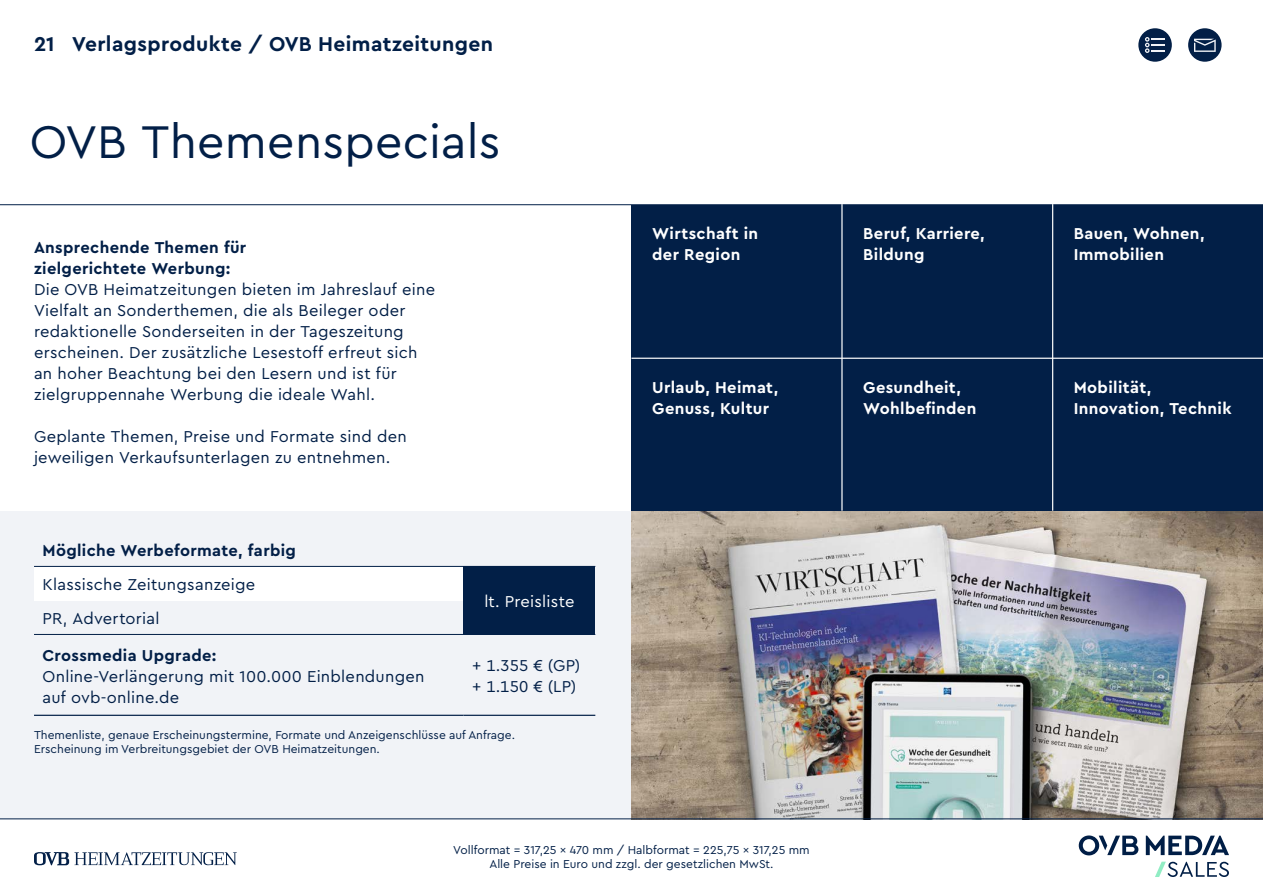
<style>
.page{position:relative;width:1263px;height:893px;background:#fff}
.page>*{position:absolute;margin:0;border:0;box-sizing:border-box;transform-origin:0 0}
.t1{font:48px "Cera Pro";letter-spacing:.005em;color:#021f47}
.t2{font:700 21px "Cera Pro";letter-spacing:.02em;color:#021f47}
.t3{font:16.5px/21px "Cera Pro";letter-spacing:.015em;color:#021f47}
.t4{font:700 16.5px/21px "Cera Pro";letter-spacing:.02em;color:#fff}
.t5{font:700 16.5px/21px "Cera Pro";letter-spacing:.02em;color:#021f47}
.t6{font:16.5px "Cera Pro";letter-spacing:.015em;color:#fff}
.t7{font:12px/14.4px "Cera Pro";color:#021f47;text-align:center}
</style>
<div class="page">
<div style="left:1188px;top:28px;width:33px;height:34px;background:#021f47;border-radius:50%"></div>
<svg style="left:1194px;top:39px;width:22px;height:13px"></svg>
<div style="left:1138px;top:28px;width:34px;height:34px;background:#021f47;border-radius:50%"></div>
<svg style="left:1145px;top:37px;width:19px;height:16px"></svg>
<div style="left:0;top:512px;width:1263px;height:307px;background:#f1f3f7"></div>
<svg style="left:34px;top:852px;width:203px;height:13px"></svg>
<div style="left:631px;top:205px;width:211px;height:153px;background:#021f47"></div>
<div style="left:842px;top:205px;width:210px;height:153px;background:#021f47"></div>
<div style="left:1052px;top:205px;width:211px;height:153px;background:#021f47"></div>
<div style="left:631px;top:358px;width:211px;height:153px;background:#021f47"></div>
<div style="left:842px;top:358px;width:210px;height:153px;background:#021f47"></div>
<div style="left:1052px;top:358px;width:211px;height:153px;background:#021f47"></div>
<div style="left:34px;top:566px;width:429px;height:34px;background:#fff"></div>
<div style="left:463px;top:566px;width:132px;height:68px;background:#021f47"></div>
<hr style="left:34px;top:715px;width:429px;height:1px;background:#021f47">
<hr style="left:463px;top:715px;width:132px;height:1px;background:#021f47">
<hr style="left:34px;top:566px;width:429px;height:1px;background:#021f47">
<hr style="left:463px;top:634px;width:132px;height:1px;background:#021f47">
<hr style="left:34px;top:634px;width:429px;height:1px;background:#021f47">
<img style="left:632px;top:511px;width:631px;height:308px">
<hr style="left:0;top:819px;width:1263px;height:1px;background:#021f47">
<svg style="left:1079px;top:835px;width:59px;height:20px"></svg>
<svg style="left:1146px;top:836px;width:83px;height:19px"></svg>
<svg style="left:1155px;top:862px;width:74px;height:15px"></svg>
<hr style="left:0;top:204px;width:1263px;height:1px;background:#021f47">
<hr style="left:841px;top:204px;width:1px;height:307px;background:#fff">
<hr style="left:1052px;top:204px;width:1px;height:307px;background:#fff">
<hr style="left:631px;top:358px;width:632px;height:1px;background:#fff">
<p class="t2" style="left:34px;top:30px;width:461px">21 Verlagsprodukte / OVB Heimatzeitungen</p>
<h1 class="t1" style="left:30px;top:110px;width:472px">OVB Themenspecials</h1>
<p class="t5" style="left:34px;top:236px;width:214px">Ansprechende Themen für zielgerichtete Werbung:</p>
<p class="t3" style="left:34px;top:278px;width:403px">Die OVB Heimatzeitungen bieten im Jahreslauf eine Vielfalt an Sonderthemen, die als Beileger oder redaktionelle Sonderseiten in der Tageszeitung erscheinen. Der zusätzliche Lesestoff erfreut sich an hoher Beachtung bei den Lesern und ist für zielgruppennahe Werbung die ideale Wahl.</p>
<p class="t3" style="left:34px;top:425px;width:374px">Geplante Themen, Preise und Formate sind den jeweiligen Verkaufsunterlagen zu entnehmen.</p>
<p class="t5" style="left:43px;top:539px;width:255px">Mögliche Werbeformate, farbig</p>
<p class="t3" style="left:43px;top:573px;width:214px">Klassische Zeitungsanzeige</p>
<p class="t6" style="left:484px;top:591px;width:92px">lt. Preisliste</p>
<p class="t3" style="left:43px;top:607px;width:119px">PR, Advertorial</p>
<p class="t5" style="left:43px;top:644px;width:175px">Crossmedia Upgrade:</p>
<p class="t3" style="left:43px;top:665px;width:383px">Online-Verlängerung mit 100.000 Einblendungen auf ovb-online.de</p>
<p class="t3" style="left:472px;top:654px;width:110px">+ 1.355 € (GP) + 1.150 € (LP)</p>
<p class="t7" style="left:34px;top:727px;width:483px;text-align:left">Themenliste, genaue Erscheinungstermine, Formate und Anzeigenschlüsse auf Anfrage.<br>Erscheinung im Verbreitungsgebiet der OVB Heimatzeitungen.</p>
<p class="t4" style="left:652px;top:223px;width:107px">Wirtschaft in der Region</p>
<p class="t4" style="left:652px;top:376px;width:128px">Urlaub, Heimat,<br>Genuss, Kultur</p>
<p class="t7" style="left:453px;top:842px;width:358px">Vollformat = 317,25 x 470 mm / Halbformat = 225,75 x 317,25 mm<br>Alle Preise in Euro und zzgl. der gesetzlichen MwSt.</p>
<p class="t4" style="left:863px;top:223px;width:123px">Beruf, Karriere,<br>Bildung</p>
<p class="t4" style="left:863px;top:376px;width:115px">Gesundheit,<br>Wohlbefinden</p>
<p class="t4" style="left:1074px;top:223px;width:132px">Bauen, Wohnen,<br>Immobilien</p>
<p class="t4" style="left:1074px;top:376px;width:159px">Mobilität,<br>Innovation, Technik</p>
</div>
